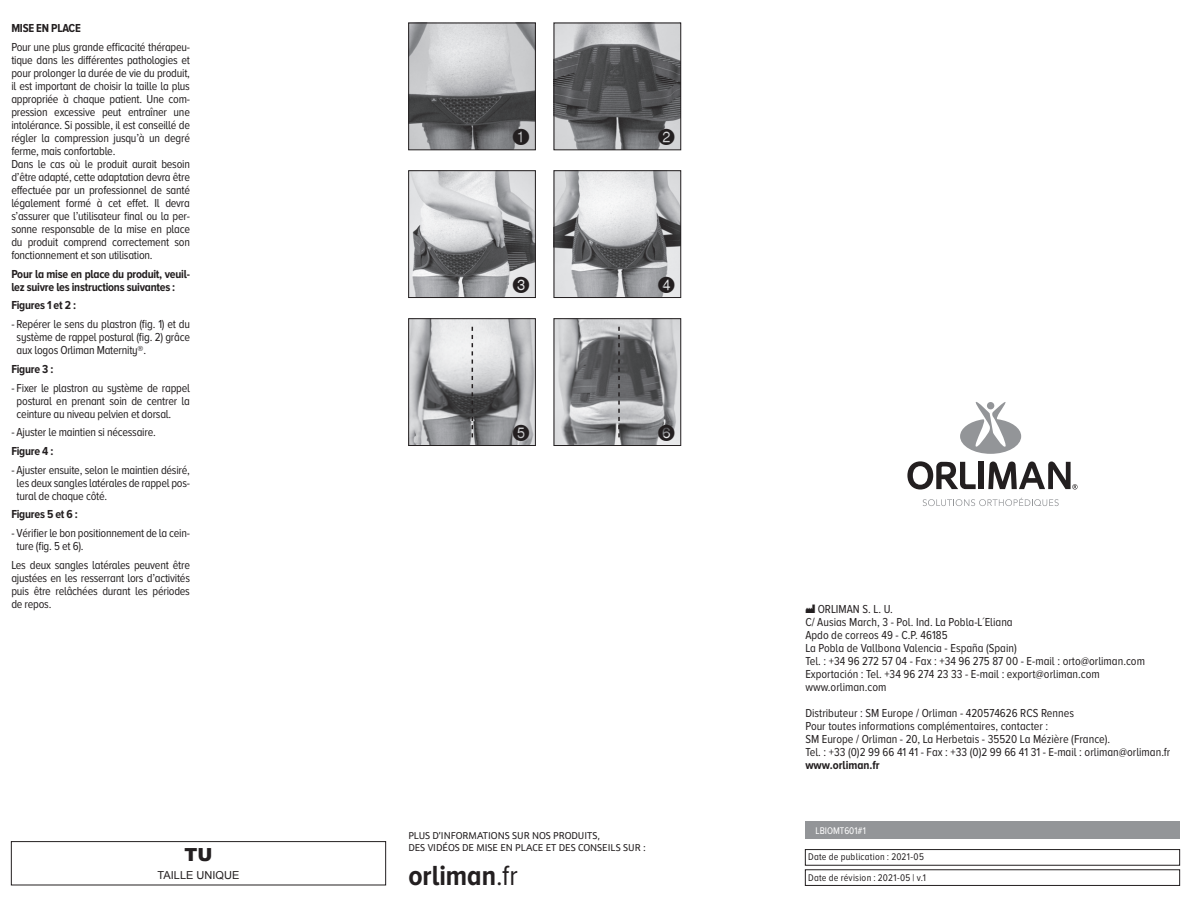
<style>
.page{position:relative;width:1191px;height:908px;background:#fff}
.page>*{position:absolute;margin:0;border:0;box-sizing:border-box;transform-origin:0 0}
.t1{font:700 28.6px "Proxima Nova A Cond";color:#231f20}
.t2{font:22px "Circle Frame Neg";color:#231f20}
.t3{font:900 18px "Arial";color:#231f20}
.t4{font:12px/13px "Proxima Nova A Cond";letter-spacing:-.02em;color:#231f20;text-align:justify}
.t5{font:12px/13px "Proxima Nova A Cond";color:#231f20}
.t6{font:700 12px/13px "Proxima Nova A Cond";letter-spacing:-.02em;color:#231f20}
.t7{font:700 12px "Proxima Nova A Cond";color:#231f20}
.t8{font:11px "Arial";color:#231f20}
.t9{font:10px/12px "Schnebel Sans ME";color:#231f20}
.t10{font:10px/20.2px "Proxima Nova A Cond";letter-spacing:.025em;color:#231f20}
.t11{font:10px "Proxima Nova A Cond";color:#fff}
.s1{font-weight:400}
</style>
<div class="page">
<svg style="left:907px;top:461px;width:68px;height:28px"></svg>
<div style="left:978px;top:461px;width:6px;height:28px;background:#231f20"></div>
<svg style="left:988px;top:461px;width:89px;height:28px"></svg>
<svg style="left:960px;top:402px;width:61px;height:51px"></svg>
<svg style="left:922px;top:497px;width:136px;height:9px"></svg>
<div style="left:805px;top:821px;width:374px;height:17px;background:#939598"></div>
<div style="left:805px;top:848px;width:375px;height:17px;border:1px solid #231f20"></div>
<div style="left:805px;top:869px;width:375px;height:16px;border:1px solid #231f20"></div>
<div style="left:11px;top:840px;width:375px;height:44px;border:1px solid #231f20"></div>
<img style="left:555px;top:172px;width:124px;height:124px">
<div style="left:553px;top:170px;width:128px;height:128px;border:1px solid #231f20"></div>
<img style="left:410px;top:25px;width:123px;height:123px">
<div style="left:408px;top:23px;width:127px;height:127px;border:1px solid #231f20"></div>
<img style="left:555px;top:25px;width:124px;height:123px">
<div style="left:553px;top:23px;width:128px;height:127px;border:1px solid #231f20"></div>
<img style="left:410px;top:172px;width:123px;height:124px">
<div style="left:408px;top:170px;width:127px;height:128px;border:1px solid #231f20"></div>
<img style="left:555px;top:320px;width:124px;height:123px">
<div style="left:553px;top:318px;width:128px;height:127px;border:1px solid #231f20"></div>
<svg style="left:618px;top:326px;width:2px;height:111px"></svg>
<img style="left:410px;top:320px;width:123px;height:123px">
<div style="left:408px;top:318px;width:127px;height:127px;border:1px solid #231f20"></div>
<svg style="left:471px;top:326px;width:2px;height:111px"></svg>
<p class="t6" style="left:11px;top:22px;width:71px">MISE EN PLACE</p>
<p class="t4" style="left:11px;top:40px;width:180px;text-align:left">Pour une plus grande efficacité thérapeu&shy;tique dans les différentes pathologies et pour prolonger la durée de vie du produit, il est important de choisir la taille la plus appropriée à chaque patient. Une com&shy;pression excessive peut entraîner une intolérance. Si possible, il est conseillé de régler la compression jusqu’à un degré ferme, mais confortable.<br>Dans le cas où le produit aurait besoin d’être adapté, cette adaptation devra être effectuée par un professionnel de santé légalement formé à cet effet. Il devra s’assurer que l’utilisateur final ou la per&shy;sonne responsable de la mise en place du produit comprend correctement son fonctionnement et son utilisation.</p>
<p class="t6" style="left:11px;top:267px;width:180px">Pour la mise en place du produit, veuil&shy;lez suivre les instructions suivantes :</p>
<p class="t6" style="left:11px;top:298px;width:66px">Figures 1 et 2 :</p>
<p class="t4" style="left:17px;top:317px;width:175px;text-indent:-5px">- Repérer le sens du plastron (fig. 1) et du système de rappel postural (fig. 2) grâce aux logos Orliman Maternity®.</p>
<p class="t6" style="left:11px;top:362px;width:44px">Figure 3 :</p>
<p class="t4" style="left:17px;top:381px;width:175px;text-indent:-5px">- Fixer le plastron au système de rappel postural en prenant soin de centrer la ceinture au niveau pelvien et dorsal.</p>
<p class="t4" style="left:11px;top:425px;width:146px">- Ajuster le maintien si nécessaire.</p>
<p class="t6" style="left:11px;top:444px;width:44px">Figure 4 :</p>
<p class="t4" style="left:17px;top:463px;width:175px;text-indent:-5px">- Ajuster ensuite, selon le maintien désiré, les deux sangles latérales de rappel pos&shy;tural de chaque côté.</p>
<p class="t6" style="left:11px;top:507px;width:68px">Figures 5 et 6 :</p>
<p class="t4" style="left:17px;top:526px;width:175px;text-indent:-5px">- Vérifier le bon positionnement de la cein&shy;ture (fig. 5 et 6).</p>
<p class="t4" style="left:11px;top:558px;width:180px">Les deux sangles latérales peuvent être ajustées en les resserrant lors d’activités puis être relâchées durant les périodes de repos.</p>
<h3 class="t3" style="left:184px;top:840px;width:29px">TU</h3>
<p class="t8" style="left:158px;top:867px;width:83px">TAILLE UNIQUE</p>
<h2 class="t2" style="left:511px;top:124px;width:21px">1</h2>
<h2 class="t2" style="left:656px;top:124px;width:21px">2</h2>
<h2 class="t2" style="left:511px;top:272px;width:21px">3</h2>
<h2 class="t2" style="left:656px;top:272px;width:21px">4</h2>
<h2 class="t2" style="left:511px;top:420px;width:21px">5</h2>
<h2 class="t2" style="left:656px;top:420px;width:21px">6</h2>
<p class="t9" style="left:408px;top:829px;width:239px">PLUS D’INFORMATIONS SUR NOS PRODUITS,<br>DES VIDÉOS DE MISE EN PLACE ET DES CONSEILS SUR :</p>
<h1 class="t1" style="left:408px;top:859px;width:111px">orliman<span class="s1">.fr</span></h1>
<p class="t5" style="left:805px;top:602px;width:341px;text-indent:12px">ORLIMAN S. L. U.<br>C/ Ausias March, 3 - Pol. Ind. La Pobla-L´Eliana<br>Apdo de correos 49 - C.P. 46185<br>La Pobla de Vallbona Valencia - España (Spain)<br>Tel. : +34 96 272 57 04 - Fax : +34 96 275 87 00 - E-mail : orto@orliman.com Exportación : Tel. +34 96 274 23 33 - E-mail : export@orliman.com www.orliman.com</p>
<p class="t5" style="left:805px;top:706px;width:366px">Distributeur : SM Europe / Orliman - 420574626 RCS Rennes<br>Pour toutes informations complémentaires, contacter :<br>SM Europe / Orliman - 20, La Herbetais - 35520 La Mézière (France).<br>Tel. : +33 (0)2 99 66 41 41 - Fax : +33 (0)2 99 66 41 31 - E-mail : orliman@orliman.fr</p>
<p class="t7" style="left:805px;top:758px;width:76px">www.orliman.fr</p>
<p class="t11" style="left:815px;top:825px;width:52px">LBIOMT601#1</p>
<p class="t10" style="left:808px;top:846px;width:119px">Date de publication : 2021-05<br>Date de révision : 2021-05 | v.1</p>
</div>
